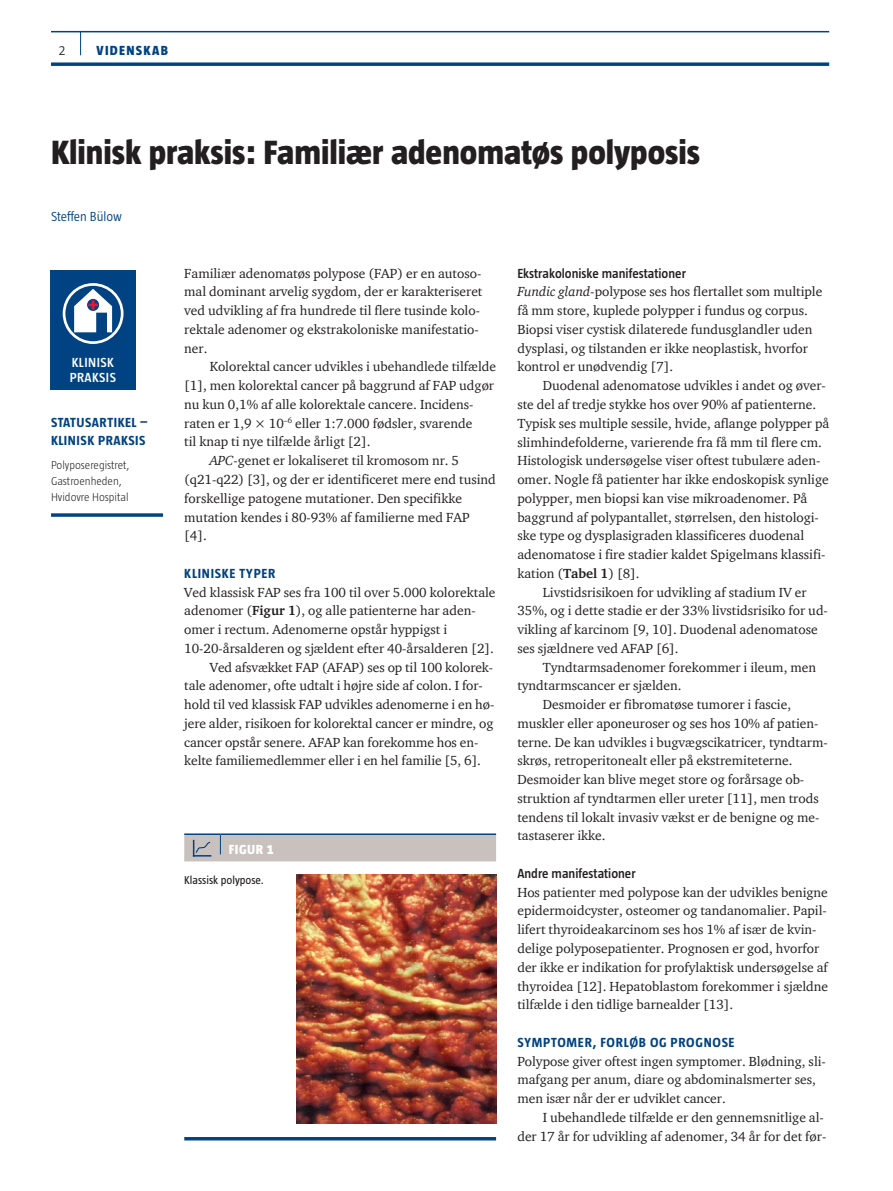
<style>
.page{position:relative;width:893px;height:1191px;background:#fff}
.page>*{position:absolute;margin:0;border:0;box-sizing:border-box;transform-origin:0 0}
.t1{font:800 34.5px "Taz";color:#231f20}
.t2{font:13.5px/18.8px "ITC Charter Com";color:#231f20}
.t3{font:700 13.5px/18.8px "Taz";letter-spacing:.05em;color:#004282}
.t4{font:600 13.5px "Taz";color:#231f20}
.t5{font:600 13.5px/15px "Taz";letter-spacing:.035em;color:#fff}
.t6{font:300 13.5px "Taz";color:#004282}
.t7{font:800 13.5px "Taz";letter-spacing:.095em;color:#004282}
.t8{font:800 13.5px "Taz";color:#fff}
.t9{font:300 13.5px "Taz";color:#231f20}
.t10{font:300 11.7px/15.8px "Taz";color:#231f20}
.t11{font:11.7px "Taz";color:#231f20}
.s1{font-style:italic}
.s2{font-weight:700}
</style>
<div class="page">
<hr style="left:51px;top:31px;width:778px;height:1px;background:#004282">
<svg style="left:51px;top:62px;width:778px;height:4px;background:#225b92"></svg>
<svg style="left:80px;top:32px;width:1px;height:23px"></svg>
<svg style="left:51px;top:513px;width:112px;height:4px"></svg>
<hr style="left:184px;top:833px;width:36px;height:2px;background:#004282">
<hr style="left:220px;top:833px;width:276px;height:2px;background:#004282">
<div style="left:184px;top:834px;width:312px;height:27px;background:#c8c1bd"></div>
<img style="left:296px;top:874px;width:200px;height:249px">
<hr style="left:184px;top:1137px;width:312px;height:3px;background:#004282">
<div style="left:51px;top:271px;width:85px;height:119px;background:#004282"></div>
<svg style="left:64px;top:284px;width:58px;height:58px"></svg>
<div style="left:63px;top:283px;width:61px;height:61px;border:3px solid #fff;border-radius:50%"></div>
<svg style="left:74px;top:289px;width:38px;height:43px"></svg>
<p class="t9" style="left:59px;top:43px;width:8px">2</p>
<p class="t7" style="left:97px;top:43px;width:73px">VIDENSKAB</p>
<h1 class="t1" style="left:51px;top:133px;width:651px">Klinisk praksis: Familiær adenomatøs polyposis</h1>
<p class="t6" style="left:51px;top:209px;width:72px">Steffen Bülow</p>
<p class="t5" style="left:70px;top:354px;width:48px">KLINISK<br>PRAKSIS</p>
<p class="t3" style="left:51px;top:412px;width:98px">STATUSARTIKEL –<br>KLINISK PRAKSIS</p>
<p class="t10" style="left:51px;top:457px;width:80px">Polyposeregistret,<br>Gastroenheden,<br>Hvidovre Hospital</p>
<p class="t2" style="left:184px;top:263px;width:300px">Familiær adenomatøs polypose (FAP) er en autoso&shy;mal dominant arvelig sygdom, der er karakteriseret ved udvikling af fra hundrede til flere tusinde kolo&shy;rektale adenomer og ekstrakoloniske manifestatio&shy;ner.</p>
<p class="t2" style="left:210px;top:357px;width:288px">Kolorektal cancer udvikles i ubehandlede tilfælde</p>
<p class="t2" style="left:184px;top:376px;width:311px">[1], men kolorektal cancer på baggrund af FAP udgør</p>
<p class="t2" style="left:184px;top:395px;width:291px">nu kun 0,1% af alle kolorektale cancere. Incidens-</p>
<p class="t2" style="left:184px;top:413px;width:290px">raten er 1,9 × 10<sup>–6</sup> eller 1:7.000 fødsler, svarende</p>
<p class="t2" style="left:184px;top:432px;width:188px">til knap ti nye tilfælde årligt [2].</p>
<p class="t2" style="left:210px;top:451px;width:251px"><span class="s1">APC</span>-genet er lokaliseret til kromosom nr. 5</p>
<p class="t2" style="left:184px;top:470px;width:313px">(q21-q22) [3], og der er identificeret mere end tusind</p>
<p class="t2" style="left:184px;top:488px;width:279px">forskellige patogene mutationer. Den specifikke</p>
<p class="t2" style="left:184px;top:507px;width:287px">mutation kendes i 80-93% af familierne med FAP</p>
<p class="t2" style="left:184px;top:526px;width:24px">[4].</p>
<p class="t3" style="left:184px;top:563px;width:93px">KLINISKE TYPER</p>
<p class="t2" style="left:184px;top:582px;width:313px">Ved klassisk FAP ses fra 100 til over 5.000 kolorektale</p>
<p class="t2" style="left:184px;top:601px;width:293px">adenomer (<span class="s2">Figur 1</span>), og alle patienterne har aden-</p>
<p class="t2" style="left:184px;top:620px;width:264px">omer i rectum. Adenomerne opstår hyppigst i</p>
<p class="t2" style="left:184px;top:638px;width:311px">10-20-årsalderen og sjældent efter 40-årsalderen [2].</p>
<p class="t2" style="left:210px;top:657px;width:285px">Ved afsvækket FAP (AFAP) ses op til 100 kolorek-</p>
<p class="t2" style="left:184px;top:676px;width:300px">tale adenomer, ofte udtalt i højre side af colon. I for-</p>
<p class="t2" style="left:184px;top:695px;width:312px">hold til ved klassisk FAP udvikles adenomerne i en hø-</p>
<p class="t2" style="left:184px;top:713px;width:311px">jere alder, risikoen for kolorektal cancer er mindre, og</p>
<p class="t2" style="left:184px;top:732px;width:296px">cancer opstår senere. AFAP kan forekomme hos en-</p>
<p class="t2" style="left:184px;top:751px;width:298px">kelte familiemedlemmer eller i en hel familie [5, 6].</p>
<p class="t8" style="left:229px;top:842px;width:46px">Figur 1</p>
<p class="t11" style="left:184px;top:873px;width:81px">Klassisk polypose.</p>
<p class="t4" style="left:517px;top:265px;width:170px">Ekstrakoloniske manifestationer</p>
<p class="t2" style="left:517px;top:282px;width:306px"><span class="s1">Fundic gland-</span>polypose ses hos flertallet som multiple få mm store, kuplede polypper i fundus og corpus.<br>Biopsi viser cystisk dilaterede fundusglandler uden dysplasi, og tilstanden er ikke neoplastisk, hvorfor kontrol er unødvendig [7].</p>
<p class="t2" style="left:543px;top:376px;width:284px">Duodenal adenomatose udvikles i andet og øver-</p>
<p class="t2" style="left:517px;top:395px;width:300px">ste del af tredje stykke hos over 90% af patienterne.</p>
<p class="t2" style="left:517px;top:413px;width:313px">Typisk ses multiple sessile, hvide, aflange polypper på</p>
<p class="t2" style="left:517px;top:432px;width:306px">slimhindefolderne, varierende fra få mm til flere cm.</p>
<p class="t2" style="left:517px;top:451px;width:305px">Histologisk undersøgelse viser oftest tubulære aden-</p>
<p class="t2" style="left:517px;top:470px;width:313px">omer. Nogle få patienter har ikke endoskopisk synlige</p>
<p class="t2" style="left:517px;top:488px;width:291px">polypper, men biopsi kan vise mikroadenomer. På</p>
<p class="t2" style="left:517px;top:507px;width:303px">baggrund af polypantallet, størrelsen, den histologi-</p>
<p class="t2" style="left:517px;top:526px;width:288px">ske type og dysplasigraden klassificeres duodenal</p>
<p class="t2" style="left:517px;top:545px;width:310px">adenomatose i fire stadier kaldet Spigelmans klassifi-</p>
<p class="t2" style="left:517px;top:563px;width:124px">kation (<span class="s2">Tabel 1</span>) [8].</p>
<p class="t2" style="left:543px;top:582px;width:265px">Livstidsrisikoen for udvikling af stadium IV er</p>
<p class="t2" style="left:517px;top:601px;width:312px">35%, og i dette stadie er der 33% livstidsrisiko for ud-</p>
<p class="t2" style="left:517px;top:620px;width:302px">vikling af karcinom [9, 10]. Duodenal adenomatose</p>
<p class="t2" style="left:517px;top:638px;width:163px">ses sjældnere ved AFAP [6].</p>
<p class="t2" style="left:543px;top:657px;width:275px">Tyndtarmsadenomer forekommer i ileum, men</p>
<p class="t2" style="left:517px;top:676px;width:166px">tyndtarmscancer er sjælden.</p>
<p class="t2" style="left:543px;top:695px;width:250px">Desmoider er fibromatøse tumorer i fascie,</p>
<p class="t2" style="left:517px;top:713px;width:303px">muskler eller aponeuroser og ses hos 10% af patien-</p>
<p class="t2" style="left:517px;top:732px;width:312px">terne. De kan udvikles i bugvægscikatricer, tyndtarm-</p>
<p class="t2" style="left:517px;top:751px;width:277px">skrøs, retroperitonealt eller på ekstremiteterne.</p>
<p class="t2" style="left:517px;top:770px;width:288px">Desmoider kan blive meget store og forårsage ob-</p>
<p class="t2" style="left:517px;top:788px;width:303px">struktion af tyndtarmen eller ureter [11], men trods</p>
<p class="t2" style="left:517px;top:807px;width:303px">tendens til lokalt invasiv vækst er de benigne og me-</p>
<p class="t2" style="left:517px;top:826px;width:90px">tastaserer ikke.</p>
<p class="t4" style="left:517px;top:865px;width:120px">Andre manifestationer</p>
<p class="t2" style="left:517px;top:882px;width:312px">Hos patienter med polypose kan der udvikles benigne epidermoidcyster, osteomer og tandanomalier. Papil&shy;lifert thyroideakarcinom ses hos 1% af især de kvin&shy;delige polyposepatienter. Prognosen er god, hvorfor der ikke er indikation for profylaktisk undersøgelse af thyroidea [12]. Hepatoblastom forekommer i sjældne tilfælde i den tidlige barnealder [13].</p>
<p class="t3" style="left:517px;top:1032px;width:219px">SYMPTOMER, FORLØB OG PROGNOSE</p>
<p class="t2" style="left:517px;top:1051px;width:310px">Polypose giver oftest ingen symptomer. Blødning, sli&shy;mafgang per anum, diare og abdominalsmerter ses, men især når der er udviklet cancer.</p>
<p class="t2" style="left:517px;top:1107px;width:310px;text-align:right">I ubehandlede tilfælde er den gennemsnitlige al-<br>der 17 år for udvikling af adenomer, 34 år for det før-</p>
</div>
